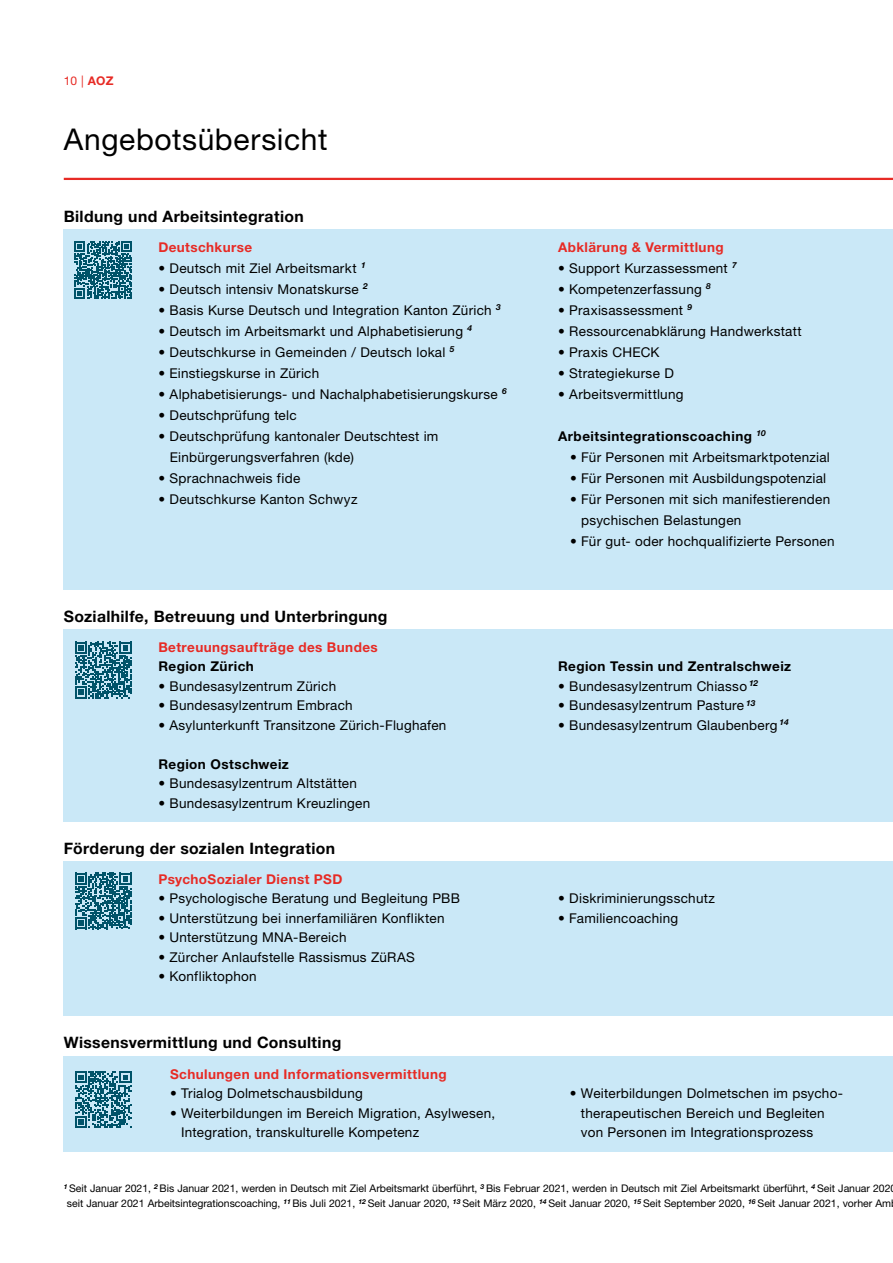
<style>
.page{position:relative;width:893px;height:1263px;background:#fff}
.page>*{position:absolute;margin:0;border:0;box-sizing:border-box;transform-origin:0 0}
.t1{font:30px "Helvetica Neue LT Pro";letter-spacing:.02em;color:#000}
.t2{font:700 15.75px "Helvetica Neue LT Pro";letter-spacing:.025em;color:#000}
.t3{font:13.5px/19.5px "Helvetica Neue LT Pro";letter-spacing:.02em;color:#000}
.t4{font:700 13.5px "Helvetica Neue LT Pro";letter-spacing:.03em;color:#e72b25}
.t5{font:700 13.5px "Helvetica Neue LT Pro";letter-spacing:.03em;color:#000}
.t6{font:12px "Helvetica Neue LT Pro";color:#e72b25}
.t7{font:10.5px/15px "Helvetica Neue LT Pro";letter-spacing:-.005em;color:#000;text-align:center}
.s1{font-weight:700}
</style>
<div class="page">
<hr style="left:64px;top:178px;width:829px;height:2px;background:#e72b25">
<div style="left:64px;top:229px;width:829px;height:360px;background:#cae8f7"></div>
<div style="left:64px;top:629px;width:829px;height:192px;background:#cae8f7"></div>
<svg style="left:75px;top:642px;width:56px;height:56px"></svg>
<svg style="left:74px;top:241px;width:58px;height:58px"></svg>
<div style="left:64px;top:861px;width:829px;height:155px;background:#cae8f7"></div>
<svg style="left:75px;top:873px;width:56px;height:56px"></svg>
<div style="left:64px;top:1056px;width:829px;height:95px;background:#cae8f7"></div>
<svg style="left:75px;top:1071px;width:56px;height:57px"></svg>
<p class="t6" style="left:64px;top:74px;width:51px">10 | <span class="s1">AOZ</span></p>
<h1 class="t1" style="left:64px;top:121px;width:265px">Angebotsübersicht</h1>
<p class="t2" style="left:64px;top:207px;width:241px">Bildung und Arbeitsintegration</p>
<p class="t4" style="left:158px;top:238px;width:95px">Deutschkurse</p>
<p class="t3" style="left:158px;top:258px;width:209px">• Deutsch mit Ziel Arbeitsmarkt <sup>1</sup></p>
<p class="t3" style="left:158px;top:279px;width:211px">• Deutsch intensiv Monatskurse <sup>2</sup></p>
<p class="t3" style="left:158px;top:300px;width:344px">• Basis Kurse Deutsch und Integration Kanton Zürich <sup>3</sup></p>
<p class="t3" style="left:158px;top:321px;width:315px">• Deutsch im Arbeitsmarkt und Alphabetisierung <sup>4</sup></p>
<p class="t3" style="left:158px;top:342px;width:298px">• Deutschkurse in Gemeinden / Deutsch lokal <sup>5</sup></p>
<p class="t3" style="left:158px;top:363px;width:162px">• Einstiegskurse in Zürich</p>
<p class="t3" style="left:158px;top:384px;width:350px">• Alphabetisierungs- und Nachalphabetisierungskurse <sup>6</sup></p>
<p class="t3" style="left:158px;top:405px;width:140px">• Deutschprüfung telc</p>
<p class="t3" style="left:170px;top:425px;width:270px;line-height:21px;text-indent:-11px">• Deutschprüfung kantonaler Deutschtest im<br>Einbürgerungsverfahren (kde)</p>
<p class="t3" style="left:158px;top:468px;width:144px">• Sprachnachweis fide</p>
<p class="t3" style="left:158px;top:489px;width:201px">• Deutschkurse Kanton Schwyz</p>
<p class="t2" style="left:64px;top:607px;width:325px">Sozialhilfe, Betreuung und Unterbringung</p>
<p class="t4" style="left:158px;top:639px;width:221px">Betreuungsaufträge des Bundes</p>
<p class="t5" style="left:158px;top:658px;width:97px">Region Zürich</p>
<p class="t3" style="left:158px;top:676px;width:179px">• Bundesasylzentrum Zürich</p>
<p class="t3" style="left:158px;top:696px;width:196px">• Bundesasylzentrum Embrach</p>
<p class="t3" style="left:158px;top:715px;width:290px">• Asylunterkunft Transitzone Zürich-Flughafen</p>
<p class="t5" style="left:158px;top:756px;width:132px">Region Ostschweiz</p>
<p class="t3" style="left:158px;top:774px;width:200px">• Bundesasylzentrum Altstätten</p>
<p class="t3" style="left:158px;top:793px;width:213px">• Bundesasylzentrum Kreuzlingen</p>
<p class="t2" style="left:64px;top:838px;width:273px">Förderung der sozialen Integration</p>
<p class="t4" style="left:158px;top:871px;width:185px">PsychoSozialer Dienst PSD</p>
<p class="t3" style="left:158px;top:888px;width:303px">• Psychologische Beratung und Begleitung PBB</p>
<p class="t3" style="left:158px;top:908px;width:288px">• Unterstützung bei innerfamiliären Konflikten</p>
<p class="t3" style="left:158px;top:927px;width:190px">• Unterstützung MNA-Bereich</p>
<p class="t3" style="left:158px;top:947px;width:258px">• Zürcher Anlaufstelle Rassismus ZüRAS</p>
<p class="t3" style="left:158px;top:966px;width:100px">• Konfliktophon</p>
<p class="t2" style="left:64px;top:1033px;width:279px">Wissensvermittlung und Consulting</p>
<p class="t4" style="left:170px;top:1066px;width:278px">Schulungen und Informationsvermittlung</p>
<p class="t3" style="left:170px;top:1083px;width:194px">• Trialog Dolmetschausbildung</p>
<p class="t3" style="left:181px;top:1103px;width:315px;text-indent:-11px">• Weiterbildungen im Bereich Migration, Asylwesen,<br>Integration, transkulturelle Kompetenz</p>
<p class="t4" style="left:558px;top:238px;width:167px">Abklärung &amp; Vermittlung</p>
<p class="t3" style="left:558px;top:258px;width:180px">• Support Kurzassessment <sup>7</sup></p>
<p class="t3" style="left:558px;top:279px;width:154px">• Kompetenzerfassung <sup>8</sup></p>
<p class="t3" style="left:558px;top:300px;width:136px">• Praxisassessment <sup>9</sup></p>
<p class="t3" style="left:558px;top:321px;width:245px">• Ressourcenabklärung Handwerkstatt</p>
<p class="t3" style="left:558px;top:342px;width:103px">• Praxis CHECK</p>
<p class="t3" style="left:558px;top:363px;width:117px">• Strategiekurse D</p>
<p class="t3" style="left:558px;top:384px;width:127px">• Arbeitsvermittlung</p>
<p class="t5" style="left:558px;top:427px;width:209px">Arbeitsintegrationscoaching <sup>10</sup></p>
<p class="t3" style="left:570px;top:447px;width:261px">• Für Personen mit Arbeitsmarktpotenzial</p>
<p class="t3" style="left:570px;top:468px;width:258px">• Für Personen mit Ausbildungspotenzial</p>
<p class="t3" style="left:581px;top:488px;width:250px;line-height:21px;text-indent:-11px">• Für Personen mit sich manifestierenden psychischen Belastungen</p>
<p class="t3" style="left:570px;top:531px;width:266px">• Für gut- oder hochqualifizierte Personen</p>
<p class="t5" style="left:558px;top:658px;width:235px">Region Tessin und Zentralschweiz</p>
<p class="t3" style="left:558px;top:676px;width:202px">• Bundesasylzentrum Chiasso <sup>12</sup></p>
<p class="t3" style="left:558px;top:696px;width:199px">• Bundesasylzentrum Pasture <sup>13</sup></p>
<p class="t3" style="left:558px;top:715px;width:232px">• Bundesasylzentrum Glaubenberg <sup>14</sup></p>
<p class="t3" style="left:558px;top:888px;width:158px">• Diskriminierungsschutz</p>
<p class="t3" style="left:558px;top:908px;width:122px">• Familiencoaching</p>
<p class="t3" style="left:581px;top:1083px;width:264px;text-indent:-11px">• Weiterbildungen Dolmetschen im psycho&shy;therapeutischen Bereich und Begleiten von Personen im Integrationsprozess</p>
<p class="t7" style="left:64px;top:1180px;width:829px"><sup>1</sup> Seit Januar 2021, <sup>2</sup> Bis Januar 2021, werden in Deutsch mit Ziel Arbeitsmarkt überführt, <sup>3</sup> Bis Februar 2021, werden in Deutsch mit Ziel Arbeitsmarkt überführt, <sup>4</sup> Seit Januar 202 seit Januar 2021 Arbeitsintegrationscoaching, <sup>11</sup> Bis Juli 2021, <sup>12</sup> Seit Januar 2020, <sup>13</sup> Seit März 2020, <sup>14</sup> Seit Januar 2020, <sup>15</sup> Seit September 2020, <sup>16</sup> Seit Januar 2021, vorher Am</p>
</div>
